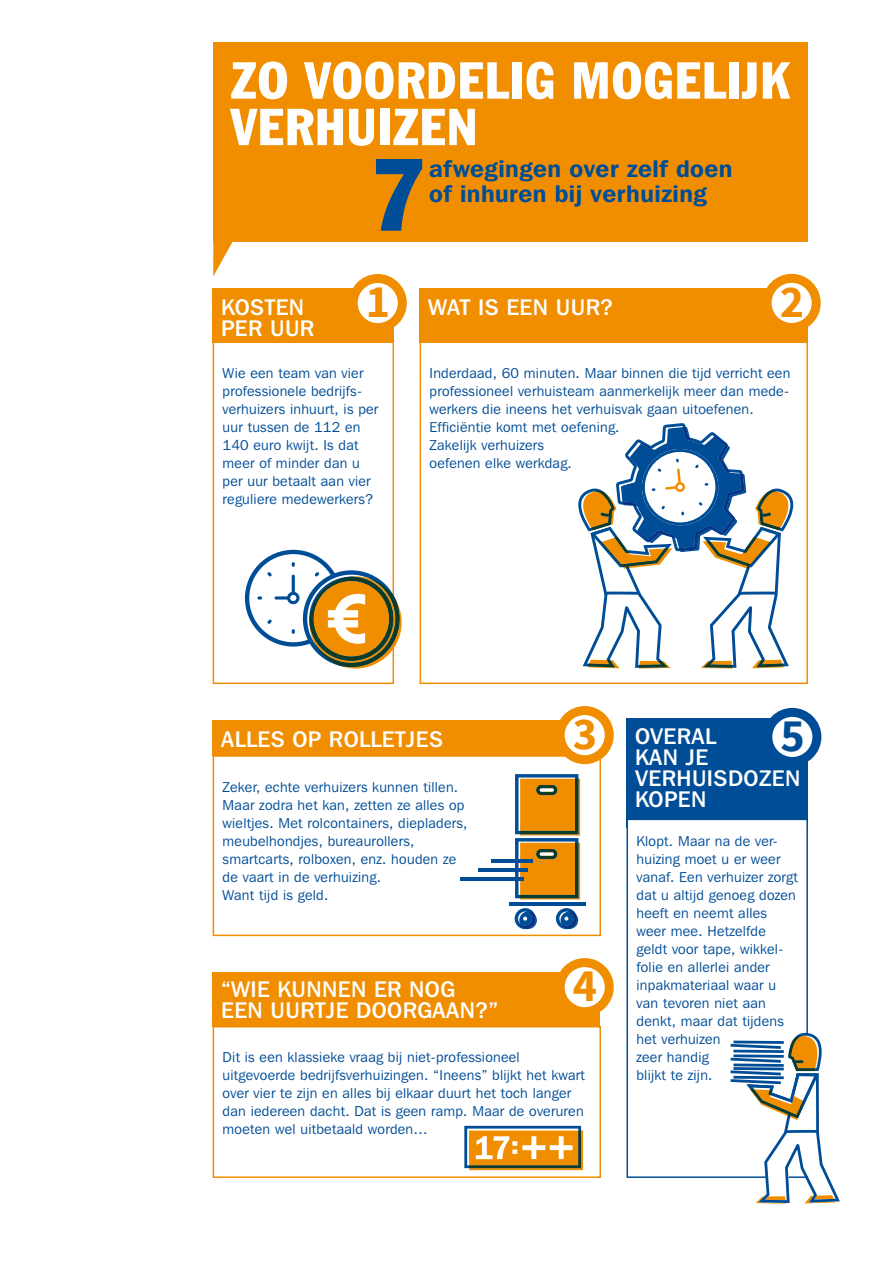
<style>
.page{position:relative;width:893px;height:1263px;background:#fff}
.page>*{position:absolute;margin:0;border:0;box-sizing:border-box;transform-origin:0 0}
.t1{font:condensed 100.5px "Franklin Gothic BT";color:#004d97}
.KOP{font:condensed 51px/46.5px "Franklin Gothic BT";letter-spacing:.02em;color:#fff}
.t2{font:700 46.2px "Source Sans Pro";color:#f18e00}
.t3{font:700 46.2px "Source Sans Pro";color:#004d97}
.Subkop{font:600 24px/25.5px "Franklin Gothic IT Cby BT";letter-spacing:.02em;color:#004d97}
.Panelkop{font:500 22.5px/21px "Franklin Gothic IT Cby BT";letter-spacing:.02em;color:#fff}
.Paneltekst{font:14.25px/18px "Franklin Gothic IT Cby BT";letter-spacing:.02em;color:#004d97}
</style>
<div class="page">
<div style="left:213px;top:339px;width:181px;height:345px;border:2px solid #f18e00"></div>
<div style="left:420px;top:336px;width:388px;height:348px;border:2px solid #f18e00"></div>
<div style="left:213px;top:288px;width:181px;height:55px;background:#f18e00"></div>
<div style="left:420px;top:288px;width:388px;height:55px;background:#f18e00"></div>
<div style="left:213px;top:43px;width:595px;height:199px;background:#f18e00"></div>
<svg style="left:353px;top:278px;width:49px;height:50px"></svg>
<div style="left:349px;top:274px;width:58px;height:58px;border:9px solid #f18e00;border-radius:50%"></div>
<svg style="left:767px;top:278px;width:49px;height:49px"></svg>
<div style="left:763px;top:274px;width:58px;height:58px;border:9px solid #f18e00;border-radius:50%"></div>
<svg style="left:213px;top:242px;width:20px;height:34px"></svg>
<div style="left:213px;top:720px;width:387px;height:35px;background:#f18e00"></div>
<div style="left:213px;top:972px;width:387px;height:54px;background:#f18e00"></div>
<div style="left:626px;top:719px;width:182px;height:109px;background:#004d97"></div>
<div style="left:213px;top:755px;width:388px;height:181px;border:2px solid #f18e00"></div>
<div style="left:213px;top:1026px;width:388px;height:152px;border:2px solid #f18e00"></div>
<div style="left:627px;top:819px;width:180px;height:358px;background:#fff"></div>
<div style="left:626px;top:819px;width:182px;height:359px;border:2px solid #004d97"></div>
<svg style="left:560px;top:710px;width:49px;height:50px"></svg>
<div style="left:556px;top:706px;width:58px;height:58px;border:9px solid #f18e00;border-radius:50%"></div>
<svg style="left:560px;top:962px;width:49px;height:50px"></svg>
<div style="left:556px;top:958px;width:58px;height:58px;border:9px solid #f18e00;border-radius:50%"></div>
<svg style="left:768px;top:712px;width:49px;height:49px"></svg>
<div style="left:763px;top:708px;width:58px;height:58px;border:9px solid #004d97;border-radius:50%"></div>
<hr style="left:509px;top:902px;width:76px;height:3px;background:#004d97">
<svg style="left:515px;top:774px;width:65px;height:125px;background:#ba8428"></svg>
<hr style="left:491px;top:859px;width:42px;height:4px;background:#004d97">
<hr style="left:460px;top:877px;width:64px;height:3px;background:#004d97">
<hr style="left:478px;top:868px;width:50px;height:4px;background:#004d97">
<svg style="left:540px;top:788px;width:14px;height:4px"></svg>
<svg style="left:556px;top:908px;width:22px;height:21px"></svg>
<svg style="left:515px;top:908px;width:22px;height:21px"></svg>
<svg style="left:464px;top:1126px;width:119px;height:44px;background:#cd9a47"></svg>
<svg style="left:578px;top:423px;width:216px;height:245px"></svg>
<svg style="left:730px;top:1033px;width:110px;height:170px"></svg>
<svg style="left:245px;top:550px;width:157px;height:118px"></svg>
<p class="KOP" style="left:231px;top:56px;width:560px">ZO VOORDELIG MOGELIJK<br>VERHUIZEN</p>
<p class="Subkop" style="left:429px;top:155px;width:305px">afwegingen over zelf doen of inhuren bij verhuizing</p>
<p class="t1" style="left:369px;top:129px;width:58px">7</p>
<p class="Panelkop" style="left:221px;top:296px;width:85px">KOSTEN</p>
<p class="Panelkop" style="left:221px;top:317px;width:95px">PER UUR</p>
<p class="t2" style="left:366px;top:272px;width:26px">1</p>
<p class="Panelkop" style="left:428px;top:296px;width:186px">WAT IS EEN UUR?</p>
<p class="t2" style="left:780px;top:272px;width:26px">2</p>
<p class="Paneltekst" style="left:223px;top:364px;width:157px">Wie een team van vier professionele bedrijfs&shy;verhuizers inhuurt, is per uur tussen de 112 en<br>140 euro kwijt. Is dat meer of minder dan u per uur betaalt aan vier reguliere medewerkers?</p>
<p class="Paneltekst" style="left:430px;top:364px;width:362px;text-align:justify">Inderdaad, 60 minuten. Maar binnen die tijd verricht een professioneel verhuisteam aanmerkelijk meer dan mede&shy;werkers die ineens het verhuisvak gaan uitoefenen.</p>
<p class="Paneltekst" style="left:430px;top:418px;width:191px">Efficiëntie komt met oefening.</p>
<p class="Paneltekst" style="left:430px;top:436px;width:116px">Zakelijk verhuizers</p>
<p class="Paneltekst" style="left:430px;top:454px;width:144px">oefenen elke werkdag.</p>
<p class="Panelkop" style="left:221px;top:728px;width:223px">ALLES OP ROLLETJES</p>
<p class="Paneltekst" style="left:223px;top:778px;width:237px">Zeker, echte verhuizers kunnen tillen.</p>
<p class="Paneltekst" style="left:223px;top:796px;width:243px">Maar zodra het kan, zetten ze alles op</p>
<p class="Paneltekst" style="left:223px;top:814px;width:246px">wieltjes. Met rolcontainers, diepladers,</p>
<p class="Paneltekst" style="left:223px;top:832px;width:193px">meubelhondjes, bureaurollers,</p>
<p class="Paneltekst" style="left:223px;top:850px;width:235px">smartcarts, rolboxen, enz. houden ze</p>
<p class="Paneltekst" style="left:223px;top:868px;width:160px">de vaart in de verhuizing.</p>
<p class="Paneltekst" style="left:223px;top:886px;width:107px">Want tijd is geld.</p>
<p class="Panelkop" style="left:221px;top:978px;width:236px">“WIE KUNNEN ER NOG</p>
<p class="Panelkop" style="left:221px;top:999px;width:278px">EEN UURTJE DOORGAAN?”</p>
<p class="t2" style="left:573px;top:704px;width:26px">3</p>
<p class="t2" style="left:573px;top:956px;width:26px">4</p>
<p class="Paneltekst" style="left:223px;top:1048px;width:364px">Dit is een klassieke vraag bij niet-professioneel uitgevoerde bedrijfsverhuizingen. “Ineens” blijkt het kwart over vier te zijn en alles bij elkaar duurt het toch langer dan iedereen dacht. Dat is geen ramp. Maar de overuren moeten wel uitbetaald worden…</p>
<p class="t3" style="left:780px;top:706px;width:26px">5</p>
<p class="Panelkop" style="left:635px;top:725px;width:83px">OVERAL</p>
<p class="Panelkop" style="left:635px;top:746px;width:167px">KAN JE<br>VERHUISDOZEN<br>KOPEN</p>
<p class="Paneltekst" style="left:636px;top:832px;width:163px">Klopt. Maar na de ver&shy;huizing moet u er weer vanaf. Een verhuizer zorgt dat u altijd genoeg dozen heeft en neemt alles weer mee. Hetzelfde geldt voor tape, wikkel&shy;folie en allerlei ander inpakmateriaal waar u</p>
<p class="Paneltekst" style="left:636px;top:994px;width:131px">van tevoren niet aan</p>
<p class="Paneltekst" style="left:636px;top:1012px;width:149px">denkt, maar dat tijdens</p>
<p class="Paneltekst" style="left:636px;top:1030px;width:85px">het verhuizen</p>
<p class="Paneltekst" style="left:636px;top:1048px;width:74px">zeer handig</p>
<p class="Paneltekst" style="left:636px;top:1066px;width:78px">blijkt te zijn.</p>
</div>
